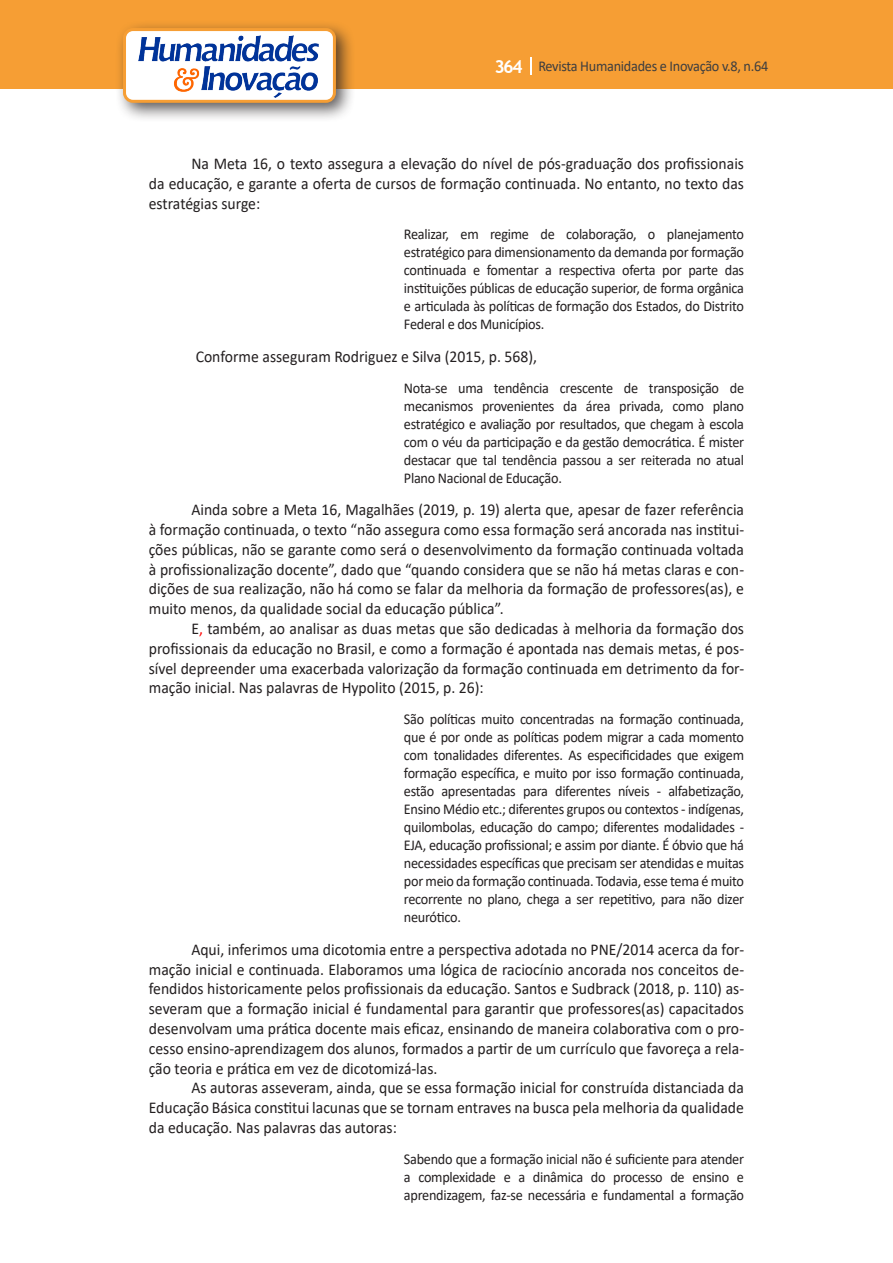
<style>
.page{position:relative;width:893px;height:1263px;background:#fff}
.page>*{position:absolute;margin:0;border:0;box-sizing:border-box;transform-origin:0 0}
.Texto{font:16.5px/19.8px "Calibri";color:#231f20;text-align:justify;scale:.95 1}
.citacao{font:15px/18px "Calibri";letter-spacing:-.02em;color:#231f20;text-align:justify;scale:.95 1}
.t1{font:15px "Calibri";letter-spacing:-.02em;color:#3e3e3f;scale:.95 1}
.s1{font-family:"Trebuchet MS";font-weight:700;font-size:18px;color:#fff}
.s2{color:#f00}
</style>
<div class="page">
<div style="left:0;top:0;width:893px;height:88px;background:#f69e34"></div>
<svg style="left:530px;top:57px;width:2px;height:18px"></svg>
<div style="left:115px;top:20px;width:241px;height:103px;background:#231f20;opacity:.75"></div>
<div style="left:125px;top:30px;width:209px;height:71px;background:#fff;border-radius:9px"></div>
<img style="left:138px;top:35px;width:181px;height:62px">
<div style="left:123px;top:28px;width:213px;height:75px;border:3px solid #f69e34;border-radius:9px"></div>
<p class="t1" style="left:495px;top:56px;width:290px"><span class="s1">364</span> Revista Humanidades e Inovação v.8, n.64</p>
<p class="Texto" style="left:149px;top:153px;width:628px;text-indent:43px">Na Meta 16, o texto assegura a elevação do nível de pós-graduação dos profissionais da educação, e garante a oferta de cursos de formação continuada. No entanto, no texto das estratégias surge:</p>
<p class="citacao" style="left:404px;top:225px;width:360px">Realizar, em regime de colaboração, o planejamento estratégico para dimensionamento da demanda por formação continuada e fomentar a respectiva oferta por parte das instituições públicas de educação superior, de forma orgânica e articulada às políticas de formação dos Estados, do Distrito Federal e dos Municípios.</p>
<p class="Texto" style="left:196px;top:346px;width:361px">Conforme asseguram Rodriguez e Silva (2015, p. 568),</p>
<p class="citacao" style="left:404px;top:378px;width:360px">Nota-se uma tendência crescente de transposição de mecanismos provenientes da área privada, como plano estratégico e avaliação por resultados, que chegam à escola com o véu da participação e da gestão democrática. É mister destacar que tal tendência passou a ser reiterada no atual Plano Nacional de Educação.</p>
<p class="Texto" style="left:149px;top:499px;width:628px;text-indent:43px">Ainda sobre a Meta 16, Magalhães (2019, p. 19) alerta que, apesar de fazer referência à formação continuada, o texto “não assegura como essa formação será ancorada nas institui&shy;ções públicas, não se garante como será o desenvolvimento da formação continuada voltada à profissionalização docente”, dado que “quando considera que se não há metas claras e con&shy;dições de sua realização, não há como se falar da melhoria da formação de professores(as), e muito menos, da qualidade social da educação pública”.</p>
<p class="Texto" style="left:149px;top:618px;width:628px;text-indent:43px">E<span class="s2">,</span> também, ao analisar as duas metas que são dedicadas à melhoria da formação dos profissionais da educação no Brasil, e como a formação é apontada nas demais metas, é pos&shy;sível depreender uma exacerbada valorização da formação continuada em detrimento da for&shy;mação inicial. Nas palavras de Hypolito (2015, p. 26):</p>
<p class="citacao" style="left:404px;top:710px;width:360px">São políticas muito concentradas na formação continuada, que é por onde as políticas podem migrar a cada momento com tonalidades diferentes. As especificidades que exigem formação específica, e muito por isso formação continuada, estão apresentadas para diferentes níveis - alfabetização, Ensino Médio etc.; diferentes grupos ou contextos - indígenas, quilombolas, educação do campo; diferentes modalidades - EJA, educação profissional; e assim por diante. É óbvio que há necessidades específicas que precisam ser atendidas e muitas por meio da formação continuada. Todavia, esse tema é muito recorrente no plano, chega a ser repetitivo, para não dizer neurótico.</p>
<p class="Texto" style="left:149px;top:939px;width:628px;text-indent:43px">Aqui, inferimos uma dicotomia entre a perspectiva adotada no PNE/2014 acerca da for&shy;mação inicial e continuada. Elaboramos uma lógica de raciocínio ancorada nos conceitos de&shy;fendidos historicamente pelos profissionais da educação. Santos e Sudbrack (2018, p. 110) as&shy;severam que a formação inicial é fundamental para garantir que professores(as) capacitados desenvolvam uma prática docente mais eficaz, ensinando de maneira colaborativa com o pro&shy;cesso ensino-aprendizagem dos alunos, formados a partir de um currículo que favoreça a rela&shy;ção teoria e prática em vez de dicotomizá-las.</p>
<p class="Texto" style="left:149px;top:1078px;width:628px;text-indent:43px">As autoras asseveram, ainda, que se essa formação inicial for construída distanciada da Educação Básica constitui lacunas que se tornam entraves na busca pela melhoria da qualidade da educação. Nas palavras das autoras:</p>
<p class="citacao" style="left:404px;top:1149px;width:360px">Sabendo que a formação inicial não é suficiente para atender a complexidade e a dinâmica do processo de ensino e aprendizagem, faz-se necessária e fundamental a formação</p>
</div>
